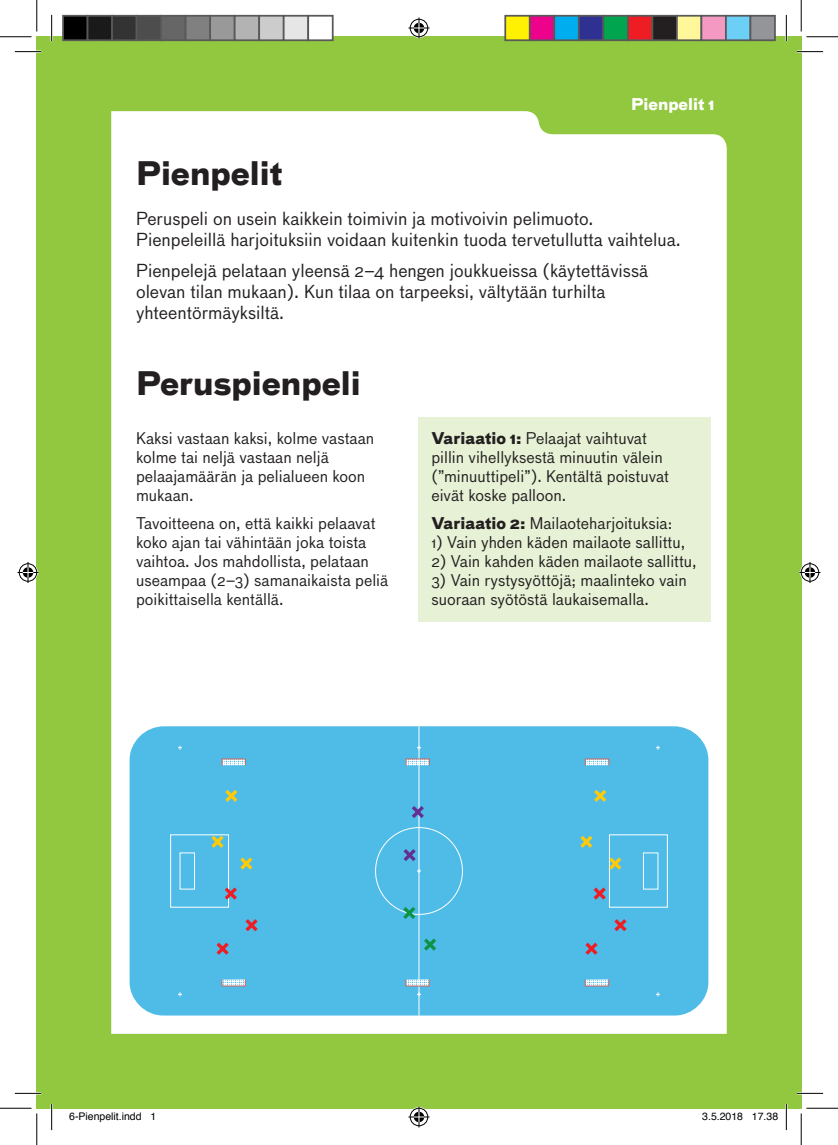
<style>
.page{position:relative;width:838px;height:1145px;background:#fff}
.page>*{position:absolute;margin:0;border:0;box-sizing:border-box;transform-origin:0 0}
.t1{font:700 31.5px "Bau";color:#231f20}
.t2{font:17.5px/21px "Bau";color:#231f20}
.t3{font:15.75px/18.9px "Bau";color:#231f20}
.t4{font:700 15.75px "Bau";color:#fff}
.t5{font:10.5px "Helvetica";color:#000}
.s1{font-weight:700}
</style>
<div class="page">
<div style="left:37px;top:37px;width:764px;height:1071px;background:#91c83f"></div>
<div style="left:111px;top:111px;width:615px;height:923px;background:#fff"></div>
<div style="left:129px;top:726px;width:579px;height:290px;background:#4fbbe7;border-radius:35px"></div>
<div style="left:170px;top:834px;width:59px;height:74px;border:1px solid #fff"></div>
<svg style="left:178px;top:992px;width:4px;height:4px"></svg>
<svg style="left:656px;top:992px;width:4px;height:4px"></svg>
<hr style="left:418px;top:726px;width:1px;height:290px;background:#fff">
<div style="left:609px;top:834px;width:58px;height:74px;border:1px solid #fff"></div>
<svg style="left:656px;top:746px;width:4px;height:4px"></svg>
<svg style="left:178px;top:746px;width:4px;height:4px"></svg>
<svg style="left:417px;top:869px;width:4px;height:4px"></svg>
<div style="left:179px;top:852px;width:16px;height:38px;border:1px solid #fff"></div>
<div style="left:643px;top:852px;width:15px;height:38px;border:1px solid #fff"></div>
<svg style="left:584px;top:758px;width:25px;height:8px"></svg>
<svg style="left:584px;top:979px;width:25px;height:8px"></svg>
<svg style="left:405px;top:758px;width:25px;height:8px"></svg>
<svg style="left:405px;top:979px;width:25px;height:17px"></svg>
<svg style="left:221px;top:758px;width:25px;height:8px"></svg>
<svg style="left:221px;top:979px;width:25px;height:8px"></svg>
<svg style="left:225px;top:887px;width:12px;height:13px"></svg>
<svg style="left:216px;top:943px;width:13px;height:12px"></svg>
<svg style="left:245px;top:919px;width:12px;height:12px"></svg>
<svg style="left:593px;top:887px;width:12px;height:13px"></svg>
<svg style="left:585px;top:943px;width:12px;height:12px"></svg>
<svg style="left:614px;top:919px;width:12px;height:12px"></svg>
<svg style="left:403px;top:907px;width:12px;height:12px"></svg>
<svg style="left:424px;top:939px;width:12px;height:12px"></svg>
<svg style="left:411px;top:806px;width:13px;height:12px"></svg>
<svg style="left:403px;top:849px;width:12px;height:12px"></svg>
<svg style="left:211px;top:836px;width:12px;height:12px"></svg>
<svg style="left:240px;top:858px;width:12px;height:12px"></svg>
<svg style="left:225px;top:790px;width:12px;height:12px"></svg>
<svg style="left:580px;top:836px;width:12px;height:12px"></svg>
<svg style="left:609px;top:858px;width:12px;height:12px"></svg>
<svg style="left:594px;top:790px;width:12px;height:12px"></svg>
<div style="left:418px;top:418px;width:292px;height:204px;background:#e6f1d5"></div>
<hr style="left:15px;top:51px;width:26px;height:2px;background:#fff">
<hr style="left:796px;top:51px;width:27px;height:2px;background:#fff">
<hr style="left:15px;top:1092px;width:26px;height:2px;background:#fff">
<hr style="left:796px;top:1092px;width:27px;height:2px;background:#fff">
<hr style="left:51px;top:15px;width:2px;height:26px;background:#fff">
<hr style="left:51px;top:1104px;width:2px;height:26px;background:#fff">
<hr style="left:785px;top:15px;width:2px;height:26px;background:#fff">
<hr style="left:785px;top:1104px;width:2px;height:26px;background:#fff">
<svg style="left:15px;top:51px;width:26px;height:1px"></svg>
<svg style="left:796px;top:51px;width:27px;height:1px"></svg>
<svg style="left:15px;top:1093px;width:26px;height:1px"></svg>
<svg style="left:796px;top:1093px;width:27px;height:1px"></svg>
<svg style="left:51px;top:15px;width:1px;height:26px"></svg>
<svg style="left:51px;top:1104px;width:1px;height:26px"></svg>
<svg style="left:786px;top:15px;width:1px;height:26px"></svg>
<svg style="left:786px;top:1104px;width:1px;height:26px"></svg>
<hr style="left:0;top:36px;width:32px;height:1px;background:#000">
<hr style="left:806px;top:36px;width:31px;height:1px;background:#000">
<hr style="left:0;top:1108px;width:32px;height:1px;background:#000">
<hr style="left:806px;top:1108px;width:31px;height:1px;background:#000">
<hr style="left:36px;top:0;width:1px;height:31px;background:#000">
<hr style="left:36px;top:1113px;width:1px;height:32px;background:#000">
<hr style="left:800px;top:0;width:1px;height:31px;background:#000">
<hr style="left:800px;top:1113px;width:1px;height:32px;background:#000">
<svg style="left:408px;top:18px;width:21px;height:21px"></svg>
<svg style="left:408px;top:1106px;width:21px;height:21px"></svg>
<svg style="left:18px;top:562px;width:21px;height:21px"></svg>
<svg style="left:799px;top:562px;width:21px;height:21px"></svg>
<div style="left:63px;top:16px;width:25px;height:24px;background:#000"></div>
<div style="left:62px;top:15px;width:26px;height:26px;border:2px solid #595959"></div>
<div style="left:88px;top:16px;width:24px;height:24px;background:#1a1a1a"></div>
<div style="left:87px;top:15px;width:26px;height:26px;border:2px solid #595959"></div>
<div style="left:112px;top:16px;width:25px;height:24px;background:#333"></div>
<div style="left:111px;top:15px;width:26px;height:26px;border:2px solid #595959"></div>
<div style="left:137px;top:16px;width:24px;height:24px;background:#4d4d4d"></div>
<div style="left:136px;top:15px;width:26px;height:26px;border:2px solid #595959"></div>
<div style="left:161px;top:16px;width:25px;height:24px;background:#666"></div>
<div style="left:160px;top:15px;width:26px;height:26px;border:2px solid #595959"></div>
<div style="left:186px;top:16px;width:24px;height:24px;background:#808080"></div>
<div style="left:185px;top:15px;width:26px;height:26px;border:2px solid #595959"></div>
<div style="left:210px;top:16px;width:25px;height:24px;background:#999"></div>
<div style="left:209px;top:15px;width:26px;height:26px;border:2px solid #595959"></div>
<div style="left:235px;top:16px;width:24px;height:24px;background:#b3b3b3"></div>
<div style="left:234px;top:15px;width:26px;height:26px;border:2px solid #595959"></div>
<div style="left:259px;top:16px;width:25px;height:24px;background:#ccc"></div>
<div style="left:258px;top:15px;width:26px;height:26px;border:2px solid #595959"></div>
<div style="left:284px;top:16px;width:24px;height:24px;background:#e6e6e6"></div>
<div style="left:283px;top:15px;width:26px;height:26px;border:2px solid #595959"></div>
<div style="left:308px;top:16px;width:25px;height:24px;background:#fff"></div>
<div style="left:307px;top:15px;width:26px;height:26px;border:2px solid #595959"></div>
<div style="left:505px;top:16px;width:24px;height:24px;background:#fff101"></div>
<div style="left:504px;top:15px;width:26px;height:26px;border:2px solid #595959"></div>
<div style="left:529px;top:16px;width:25px;height:24px;background:#ed028c"></div>
<div style="left:529px;top:15px;width:26px;height:26px;border:2px solid #595959"></div>
<div style="left:554px;top:16px;width:24px;height:24px;background:#00aeef"></div>
<div style="left:553px;top:15px;width:26px;height:26px;border:2px solid #595959"></div>
<div style="left:578px;top:16px;width:25px;height:24px;background:#2e3092"></div>
<div style="left:578px;top:15px;width:26px;height:26px;border:2px solid #595959"></div>
<div style="left:603px;top:16px;width:24px;height:24px;background:#00a54f"></div>
<div style="left:602px;top:15px;width:26px;height:26px;border:2px solid #595959"></div>
<div style="left:627px;top:16px;width:25px;height:24px;background:#ee1d23"></div>
<div style="left:627px;top:15px;width:26px;height:26px;border:2px solid #595959"></div>
<div style="left:652px;top:16px;width:24px;height:24px;background:#231f20"></div>
<div style="left:651px;top:15px;width:26px;height:26px;border:2px solid #595959"></div>
<div style="left:676px;top:16px;width:25px;height:24px;background:#fff79a"></div>
<div style="left:676px;top:15px;width:26px;height:26px;border:2px solid #595959"></div>
<div style="left:701px;top:16px;width:24px;height:24px;background:#f499c2"></div>
<div style="left:700px;top:15px;width:26px;height:26px;border:2px solid #595959"></div>
<div style="left:725px;top:16px;width:25px;height:24px;background:#6bcff6"></div>
<div style="left:725px;top:15px;width:26px;height:26px;border:2px solid #595959"></div>
<div style="left:750px;top:16px;width:24px;height:24px;background:#939598"></div>
<div style="left:749px;top:15px;width:26px;height:26px;border:2px solid #595959"></div>
<p class="t4" style="left:631px;top:93px;width:85px">Pienpelit 1</p>
<h1 class="t1" style="left:136px;top:151px;width:148px">Pienpelit</h1>
<p class="t2" style="left:136px;top:208px;width:546px">Peruspeli on usein kaikkein toimivin ja motivoivin pelimuoto.<br>Pienpeleillä harjoituksiin voidaan kuitenkin tuoda tervetullutta vaihtelua.</p>
<p class="t2" style="left:136px;top:260px;width:513px">Pienpelejä pelataan yleensä 2–4 hengen joukkueissa (käytettävissä olevan tilan mukaan). Kun tilaa on tarpeeksi, vältytään turhilta yhteentörmäyksiltä.</p>
<h1 class="t1" style="left:136px;top:362px;width:226px">Peruspienpeli</h1>
<p class="t3" style="left:136px;top:429px;width:239px">Kaksi vastaan kaksi, kolme vastaan kolme tai neljä vastaan neljä pelaajamäärän ja pelialueen koon mukaan.</p>
<p class="t3" style="left:136px;top:514px;width:254px">Tavoitteena on, että kaikki pelaavat koko ajan tai vähintään joka toista vaihtoa. Jos mahdollista, pelataan useampaa (2–3) samanaikaista peliä poikittaisella kentällä.</p>
<p class="t3" style="left:431px;top:429px;width:239px"><span class="s1">Variaatio 1:</span> Pelaajat vaihtuvat pillin vihellyksestä minuutin välein (”minuuttipeli”). Kentältä poistuvat eivät koske palloon.</p>
<p class="t3" style="left:431px;top:514px;width:242px"><span class="s1">Variaatio 2:</span> Mailaoteharjoituksia:</p>
<p class="t3" style="left:431px;top:533px;width:255px">1) Vain yhden käden mailaote sallittu,</p>
<p class="t3" style="left:431px;top:552px;width:267px">2) Vain kahden käden mailaote sallittu,</p>
<p class="t3" style="left:431px;top:571px;width:257px">3) Vain rystysyöttöjä; maalinteko vain suoraan syötöstä laukaisemalla.</p>
<p class="t5" style="left:69px;top:1108px;width:88px">6-Pienpelit.indd 1</p>
<p class="t5" style="left:702px;top:1108px;width:77px">3.5.2018 17.38</p>
</div>
